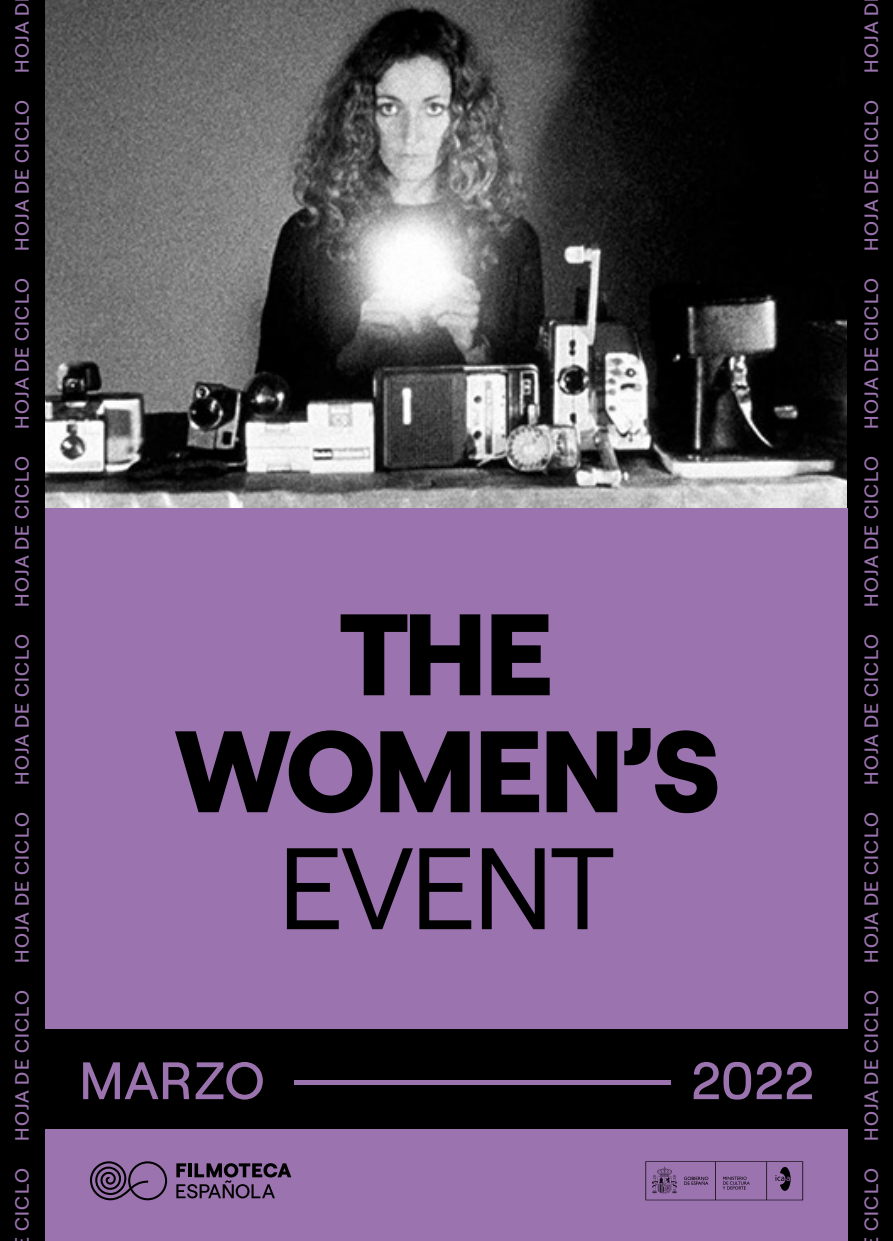
<style>
.page{position:relative;width:893px;height:1241px;background:#fff}
.page>*{position:absolute;margin:0;border:0;box-sizing:border-box;transform-origin:0 0}
.t1{font:800 115.5px/116.9px "Roobert";letter-spacing:-.025em;color:#000;text-align:center}
.t2{font:115.5px "Roobert";letter-spacing:-.025em;color:#000}
.t3{font:500 52.5px "Roobert";color:#9b73af}
.t4{font:500 19.25px "Roobert";letter-spacing:.08em;color:#9b73af}
</style>
<div class="page">
<img style="left:45px;top:0;width:803px;height:508px">
<div style="left:848px;top:0;width:45px;height:1240px;background:#000"></div>
<div style="left:45px;top:508px;width:803px;height:588px;background:#9b73af"></div>
<div style="left:45px;top:1114px;width:803px;height:126px;background:#9b73af"></div>
<svg style="left:176px;top:1163px;width:115px;height:35px"></svg>
<svg style="left:90px;top:1161px;width:77px;height:38px"></svg>
<svg style="left:645px;top:1161px;width:158px;height:38px"></svg>
<div style="left:0;top:0;width:45px;height:1240px;background:#000"></div>
<div style="left:45px;top:1029px;width:803px;height:99px;background:#000"></div>
<p class="t4" style="left:8px;top:73px;width:71px;rotate:-90deg">HOJA D</p>
<p class="t4" style="left:8px;top:250px;width:152px;rotate:-90deg">HOJA DE CICLO</p>
<p class="t4" style="left:8px;top:428px;width:152px;rotate:-90deg">HOJA DE CICLO</p>
<p class="t4" style="left:8px;top:606px;width:152px;rotate:-90deg">HOJA DE CICLO</p>
<p class="t4" style="left:8px;top:784px;width:152px;rotate:-90deg">HOJA DE CICLO</p>
<p class="t4" style="left:8px;top:962px;width:152px;rotate:-90deg">HOJA DE CICLO</p>
<p class="t4" style="left:8px;top:1140px;width:152px;rotate:-90deg">HOJA DE CICLO</p>
<p class="t4" style="left:8px;top:1231px;width:65px;rotate:-90deg">CICLO</p>
<h1 class="t1" style="left:173px;top:585px;width:548px">THE<br>WOMEN’S</h1>
<h1 class="t2" style="left:278px;top:801px;width:338px">EVENT</h1>
<h2 class="t3" style="left:79px;top:1040px;width:736px">M A R ZO ---------------------- 2 0 2 2</h2>
<p class="t4" style="left:857px;top:73px;width:71px;rotate:-90deg">HOJA D</p>
<p class="t4" style="left:857px;top:250px;width:152px;rotate:-90deg">HOJA DE CICLO</p>
<p class="t4" style="left:857px;top:428px;width:152px;rotate:-90deg">HOJA DE CICLO</p>
<p class="t4" style="left:857px;top:606px;width:152px;rotate:-90deg">HOJA DE CICLO</p>
<p class="t4" style="left:857px;top:784px;width:152px;rotate:-90deg">HOJA DE CICLO</p>
<p class="t4" style="left:857px;top:962px;width:152px;rotate:-90deg">HOJA DE CICLO</p>
<p class="t4" style="left:857px;top:1140px;width:152px;rotate:-90deg">HOJA DE CICLO</p>
<p class="t4" style="left:857px;top:1231px;width:65px;rotate:-90deg">CICLO</p>
</div>
